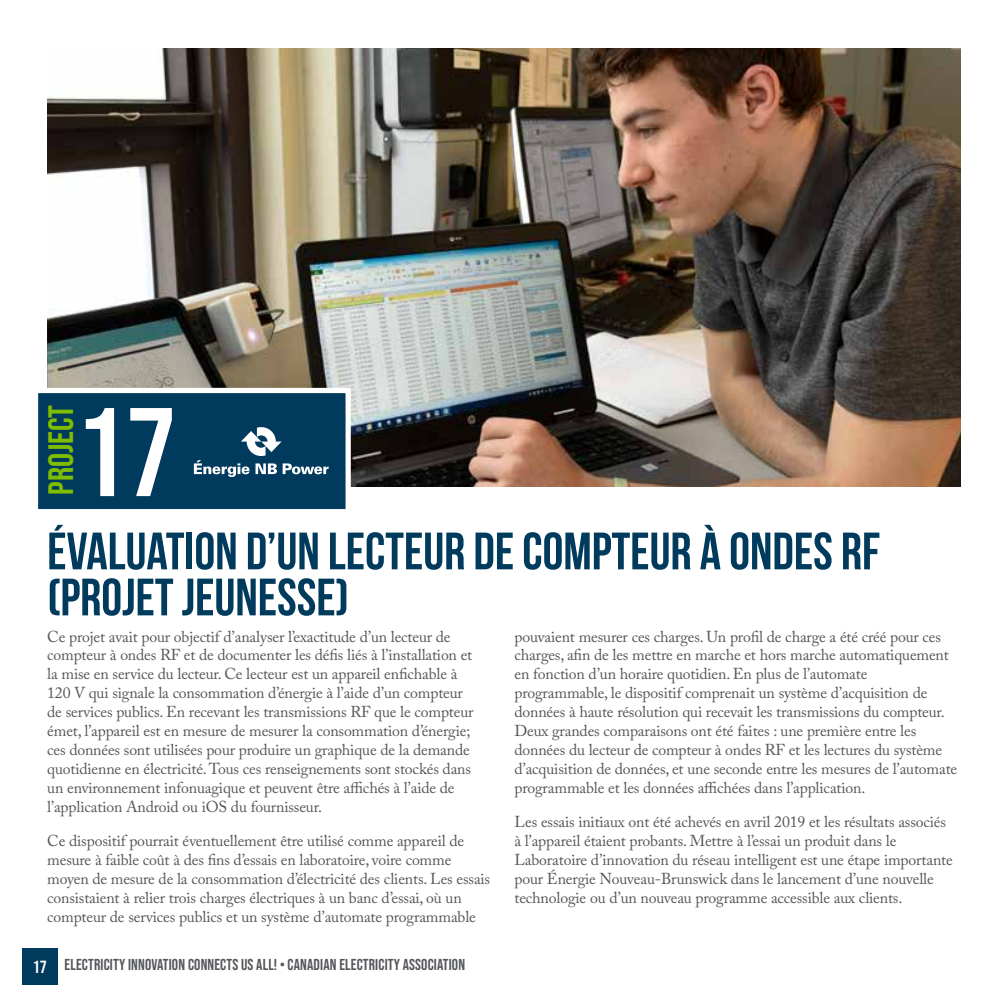
<style>
.page{position:relative;width:1008px;height:1008px;background:#fff}
.page>*{position:absolute;margin:0;border:0;box-sizing:border-box;transform-origin:0 0}
.t1{font:125.83px "Bebas Neue";color:#fff}
.t2{font:700 52.5px/46px "Bebas Neue";color:#003a5d}
.t3{font:35.18px "Bebas Neue";color:#80bc00}
.t4{font:15.75px/18.9px "Adobe Caslon Pro";letter-spacing:-.01em;color:#54565a}
.t5{font:15.75px "Bebas Neue";letter-spacing:.01em;color:#54565a}
.s1{font-size:17.5px;color:#fff}
</style>
<div class="page">
<div style="left:22px;top:949px;width:36px;height:36px;background:#003a5d"></div>
<img style="left:47px;top:48px;width:914px;height:438px">
<svg style="left:47px;top:385px;width:306px;height:102px"></svg>
<svg style="left:38px;top:390px;width:310px;height:120px;background:#134969"></svg>
<h3 class="t3" style="left:41px;top:495px;width:92px;rotate:-90deg">PROJECT</h3>
<h1 class="t1" style="left:76px;top:381px;width:102px">17</h1>
<h2 class="t2" style="left:47px;top:528px;width:834px">ÉVALUATION D’UN LECTEUR DE COMPTEUR À ONDES RF (PROJET JEUNESSE)</h2>
<p class="t4" style="left:47px;top:627px;width:428px">Ce projet avait pour objectif d’analyser l’exactitude d’un lecteur de compteur à ondes RF et de documenter les défis liés à l’installation et la mise en service du lecteur. Ce lecteur est un appareil enfichable à 120 V qui signale la consommation d’énergie à l’aide d’un compteur de services publics. En recevant les transmissions RF que le compteur émet, l’appareil est en mesure de mesurer la consommation d’énergie; ces données sont utilisées pour produire un graphique de la demande quotidienne en électricité. Tous ces renseignements sont stockés dans un environnement infonuagique et peuvent être affichés à l’aide de l’application Android ou iOS du fournisseur.</p>
<p class="t4" style="left:47px;top:831px;width:444px">Ce dispositif pourrait éventuellement être utilisé comme appareil de mesure à faible coût à des fins d’essais en laboratoire, voire comme moyen de mesure de la consommation d’électricité des clients. Les essais consistaient à relier trois charges électriques à un banc d’essai, où un compteur de services publics et un système d’automate programmable</p>
<p class="t5" style="left:33px;top:956px;width:434px"><span class="s1">17</span> ELECTRICITY INNOVATION CONNECTS US ALL! • CANADIAN ELECTRICITY ASSOCIATION</p>
<p class="t4" style="left:515px;top:627px;width:444px">pouvaient mesurer ces charges. Un profil de charge a été créé pour ces charges, afin de les mettre en marche et hors marche automatiquement en fonction d’un horaire quotidien. En plus de l’automate programmable, le dispositif comprenait un système d’acquisition de données à haute résolution qui recevait les transmissions du compteur.<br>Deux grandes comparaisons ont été faites : une première entre les données du lecteur de compteur à ondes RF et les lectures du système d’acquisition de données, et une seconde entre les mesures de l’automate programmable et les données affichées dans l’application.</p>
<p class="t4" style="left:515px;top:813px;width:440px">Les essais initiaux ont été achevés en avril 2019 et les résultats associés à l’appareil étaient probants. Mettre à l’essai un produit dans le Laboratoire d’innovation du réseau intelligent est une étape importante pour Énergie Nouveau-Brunswick dans le lancement d’une nouvelle technologie ou d’un nouveau programme accessible aux clients.</p>
</div>
